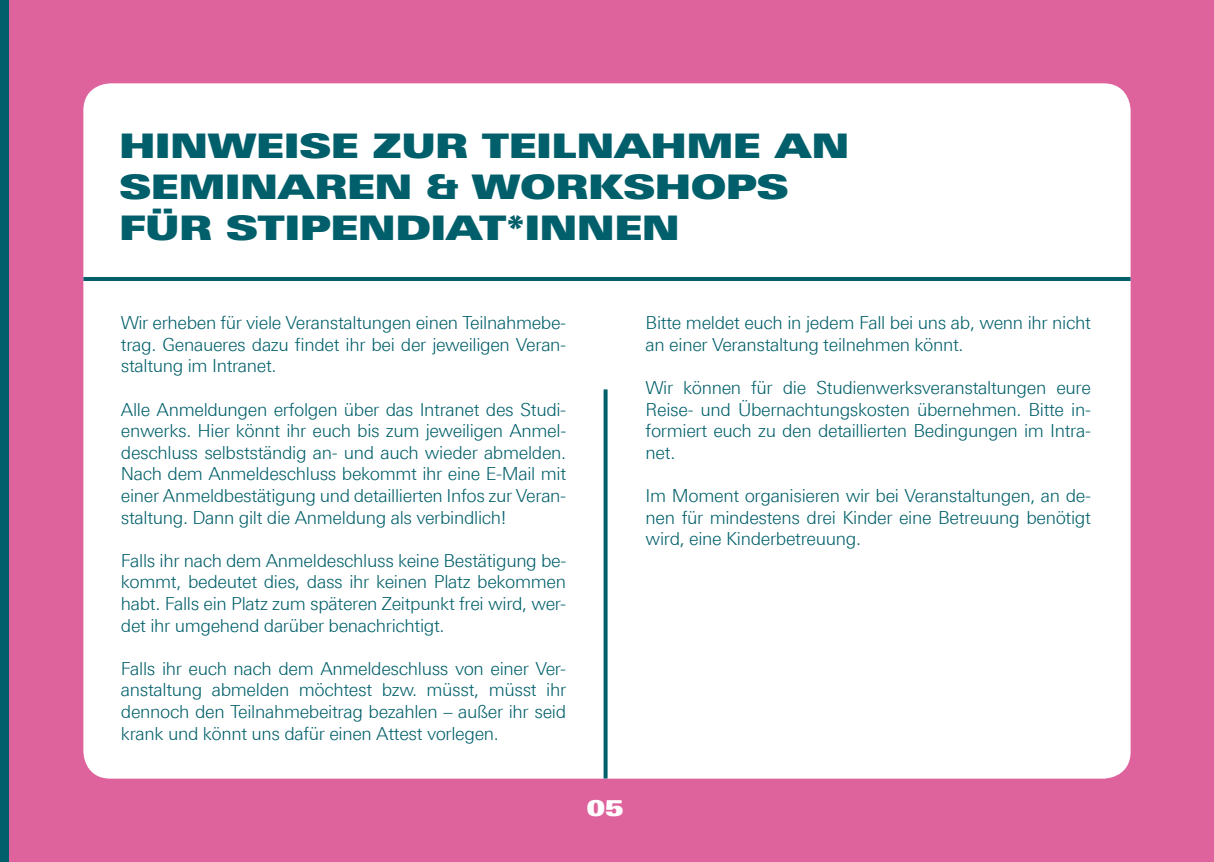
<style>
.page{position:relative;width:1214px;height:862px;background:#fff}
.page>*{position:absolute;margin:0;border:0;box-sizing:border-box;transform-origin:0 0}
.t1{font:34px/40.8px "Linotype Univers 940 Ex X Black";color:#005f6a}
.t2{font:22px "Linotype Univers 940 Ex X Black";color:#fff}
.t3{font:300 18px/21.6px "Linotype Univers 330";letter-spacing:-.02em;color:#005f6a;text-align:justify}
</style>
<div class="page">
<div style="left:0;top:0;width:11px;height:862px;background:#005f6a"></div>
<div style="left:9px;top:0;width:1204px;height:862px;background:#de639d"></div>
<div style="left:86px;top:86px;width:1041px;height:689px;background:#fff;border-radius:24px"></div>
<div style="left:83px;top:83px;width:1047px;height:695px;border:6px solid #fff;border-radius:24px"></div>
<hr style="left:83px;top:277px;width:1047px;height:4px;background:#005f6a">
<svg style="left:603px;top:389px;width:4px;height:389px;background:#24767f"></svg>
<h1 class="t1" style="left:119px;top:125px;width:731px">HINWEISE ZUR TEILNAHME AN<br>SEMINAREN &amp; WORKSHOPS<br>FÜR STIPENDIAT*INNEN</h1>
<p class="t3" style="left:121px;top:312px;width:447px">Wir erheben für viele Veranstaltungen einen Teilnahmebe&shy;trag. Genaueres dazu findet ihr bei der jeweiligen Veran&shy;staltung im Intranet.</p>
<p class="t3" style="left:121px;top:398px;width:447px">Alle Anmeldungen erfolgen über das Intranet des Studi&shy;enwerks. Hier könnt ihr euch bis zum jeweiligen Anmel&shy;deschluss selbstständig an- und auch wieder abmelden.<br>Nach dem Anmeldeschluss bekommt ihr eine E-Mail mit einer Anmeldbestätigung und detaillierten Infos zur Veran&shy;staltung. Dann gilt die Anmeldung als verbindlich!</p>
<p class="t3" style="left:121px;top:549px;width:447px">Falls ihr nach dem Anmeldeschluss keine Bestätigung be&shy;kommt, bedeutet dies, dass ihr keinen Platz bekommen habt. Falls ein Platz zum späteren Zeitpunkt frei wird, wer&shy;det ihr umgehend darüber benachrichtigt.</p>
<p class="t3" style="left:121px;top:657px;width:447px">Falls ihr euch nach dem Anmeldeschluss von einer Ver&shy;anstaltung abmelden möchtest bzw. müsst, müsst ihr dennoch den Teilnahmebeitrag bezahlen – außer ihr seid krank und könnt uns dafür einen Attest vorlegen.</p>
<p class="t2" style="left:586px;top:794px;width:38px">05</p>
<p class="t3" style="left:645px;top:312px;width:447px">Bitte meldet euch in jedem Fall bei uns ab, wenn ihr nicht an einer Veranstaltung teilnehmen könnt.</p>
<p class="t3" style="left:645px;top:377px;width:447px">Wir können für die Studienwerksveranstaltungen eure Reise- und Übernachtungskosten übernehmen. Bitte in&shy;formiert euch zu den detaillierten Bedingungen im Intra&shy;net.</p>
<p class="t3" style="left:645px;top:485px;width:447px">Im Moment organisieren wir bei Veranstaltungen, an de&shy;nen für mindestens drei Kinder eine Betreuung benötigt wird, eine Kinderbetreuung.</p>
</div>
